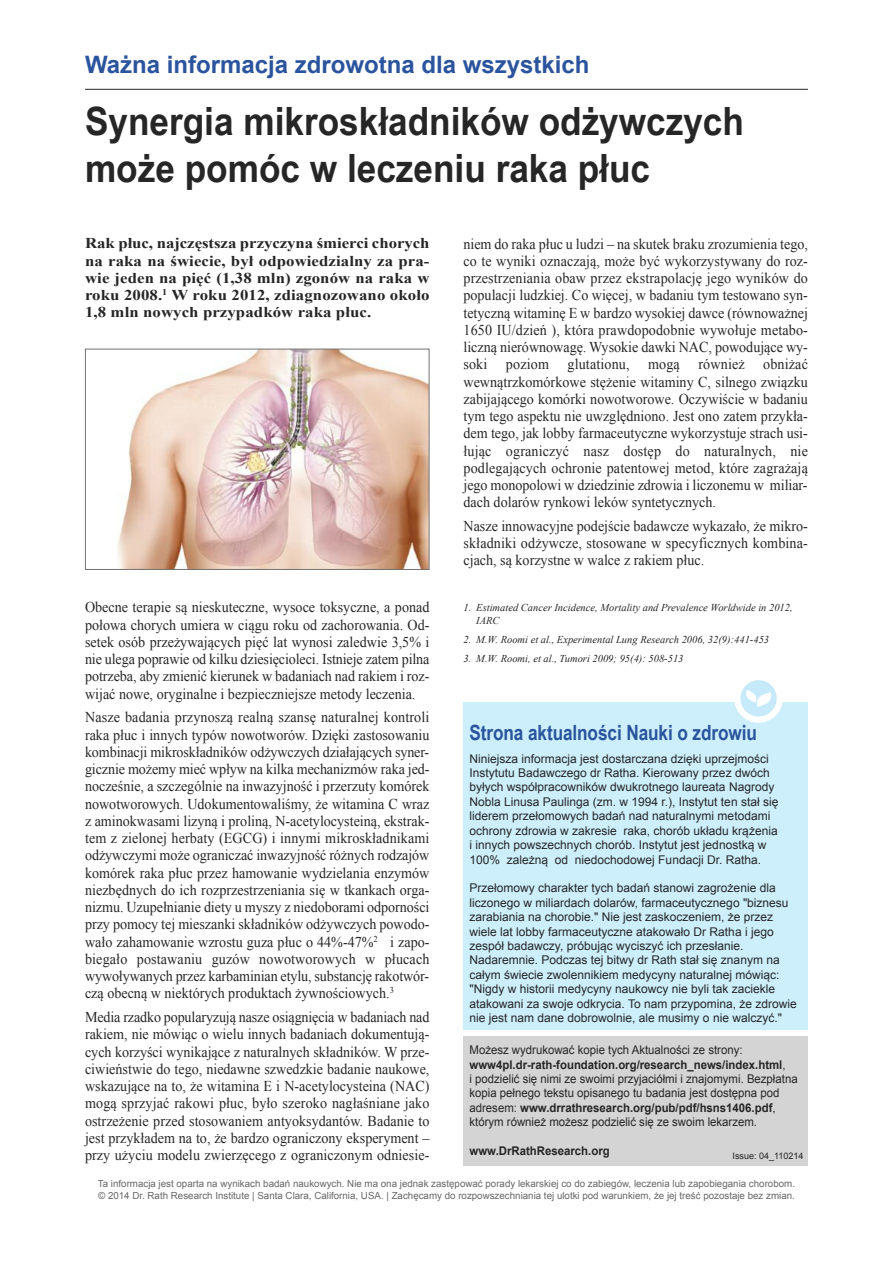
<style>
.page{position:relative;width:893px;height:1263px;background:#fff}
.page>*{position:absolute;margin:0;border:0;box-sizing:border-box;transform-origin:0 0}
.t1{font:700 39px/46.8px "Arial Narrow";color:#272627;scale:1.1 1}
.t2{font:700 24px "Arial";color:#2a549d}
.t3{font:700 21px "Arial Narrow";letter-spacing:-.005em;color:#2a549d}
.t4{font:15px/17.2px "Times New Roman";color:#272627;text-align:justify;scale:.94 1}
.t5{font:700 15px/17.2px "Times New Roman";letter-spacing:.005em;color:#272627;text-align:justify;scale:1.12 1}
.t6{font:12px/14.4px "Arial";color:#272627}
.t7{font:12px/14.4px "Arial";color:#272627;scale:.95 1}
.t8{font:700 12px "Arial";color:#272627;scale:.95 1}
.t9{font:italic 10.5px/12.6px "Times New Roman";color:#272627}
.t10{font:9.75px/11.7px "Arial";color:#686768}
.t11{font:9px "Arial";color:#272627}
.s1{font-weight:700}
</style>
<div class="page">
<hr style="left:85px;top:89px;width:723px;height:1px;background:#272627">
<img style="left:117px;top:351px;width:310px;height:217px">
<div style="left:85px;top:349px;width:344px;height:221px;border:1px solid #737272"></div>
<div style="left:463px;top:702px;width:345px;height:328px;background:#cceffb"></div>
<div style="left:463px;top:1036px;width:345px;height:130px;background:#d4d4d4"></div>
<div style="left:734px;top:674px;width:49px;height:49px;border:6px solid #fff;border-radius:50%"></div>
<svg style="left:737px;top:677px;width:43px;height:43px"></svg>
<h2 class="t2" style="left:85px;top:51px;width:506px">Ważna informacja zdrowotna dla wszystkich</h2>
<h1 class="t1" style="left:85px;top:97px;width:601px">Synergia mikroskładników odżywczych może pomóc w leczeniu raka płuc</h1>
<p class="t5" style="left:85px;top:235px;width:309px">Rak płuc, najczęstsza przyczyna śmierci chorych na raka na świecie, był odpowiedzialny za pra&shy;wie jeden na pięć (1,38 mln) zgonów na raka w roku 2008.<sup>1</sup> W roku 2012, zdiagnozowano około 1,8 mln nowych przypadków raka płuc.</p>
<p class="t4" style="left:85px;top:599px;width:368px">Obecne terapie są nieskuteczne, wysoce toksyczne, a ponad połowa chorych umiera w ciągu roku od zachorowania. Od&shy;setek osób przeżywających pięć lat wynosi zaledwie 3,5% i nie ulega poprawie od kilku dziesięcioleci. Istnieje zatem pilna potrzeba, aby zmienić kierunek w badaniach nad rakiem i roz&shy;wijać nowe, oryginalne i bezpieczniejsze metody leczenia.</p>
<p class="t4" style="left:85px;top:709px;width:368px">Nasze badania przynoszą realną szansę naturalnej kontroli raka płuc i innych typów nowotworów. Dzięki zastosowaniu kombinacji mikroskładników odżywczych działających syner&shy;gicznie możemy mieć wpływ na kilka mechanizmów raka jed&shy;nocześnie, a szczególnie na inwazyjność i przerzuty komórek nowotworowych. Udokumentowaliśmy, że witamina C wraz z aminokwasami lizyną i proliną, N-acetylocysteiną, ekstrak&shy;tem z zielonej herbaty (EGCG) i innymi mikroskładnikami odżywczymi może ograniczać inwazyjność różnych rodzajów komórek raka płuc przez hamowanie wydzielania enzymów niezbędnych do ich rozprzestrzeniania się w tkankach orga&shy;nizmu. Uzupełnianie diety u myszy z niedoborami odporności przy pomocy tej mieszanki składników odżywczych powodo&shy;wało zahamowanie wzrostu guza płuc o 44%-47%<sup>2</sup> i zapo&shy;biegało postawaniu guzów nowotworowych w płucach wywoływanych przez karbaminian etylu, substancję rakotwór&shy;czą obecną w niektórych produktach żywnościowych.<sup>3</sup></p>
<p class="t4" style="left:85px;top:1008px;width:368px">Media rzadko popularyzują nasze osiągnięcia w badaniach nad rakiem, nie mówiąc o wielu innych badaniach dokumentują&shy;cych korzyści wynikające z naturalnych składników. W prze&shy;ciwieństwie do tego, niedawne szwedzkie badanie naukowe, wskazujące na to, że witamina E i N-acetylocysteina (NAC) mogą sprzyjać rakowi płuc, było szeroko nagłaśniane jako ostrzeżenie przed stosowaniem antyoksydantów. Badanie to jest przykładem na to, że bardzo ograniczony eksperyment – przy użyciu modelu zwierzęcego z ograniczonym odniesie-</p>
<p class="t4" style="left:463px;top:235px;width:368px">niem do raka płuc u ludzi – na skutek braku zrozumienia tego, co te wyniki oznaczają, może być wykorzystywany do roz&shy;przestrzeniania obaw przez ekstrapolację jego wyników do populacji ludzkiej. Co więcej, w badaniu tym testowano syn&shy;tetyczną witaminę E w bardzo wysokiej dawce (równoważnej 1650 IU/dzień ), która prawdopodobnie wywołuje metabo&shy;liczną nierównowagę. Wysokie dawki NAC, powodujące wy&shy;soki poziom glutationu, mogą również obniżać wewnątrzkomórkowe stężenie witaminy C, silnego związku zabijającego komórki nowotworowe. Oczywiście w badaniu tym tego aspektu nie uwzględniono. Jest ono zatem przykła&shy;dem tego, jak lobby farmaceutyczne wykorzystuje strach usi&shy;łując ograniczyć nasz dostęp do naturalnych, nie podlegających ochronie patentowej metod, które zagrażają jego monopolowi w dziedzinie zdrowia i liczonemu w miliar&shy;dach dolarów rynkowi leków syntetycznych.</p>
<p class="t4" style="left:463px;top:517px;width:368px">Nasze innowacyjne podejście badawcze wykazało, że mikro&shy;składniki odżywcze, stosowane w specyficznych kombina&shy;cjach, są korzystne w walce z rakiem płuc.</p>
<p class="t9" style="left:476px;top:601px;width:318px;text-indent:-13px">1. Estimated Cancer Incidence, Mortality and Prevalence Worldwide in 2012,<br>IARC</p>
<p class="t9" style="left:463px;top:633px;width:307px">2. M.W. Roomi et al., Experimental Lung Research 2006, 32(9):441-453</p>
<p class="t9" style="left:463px;top:652px;width:222px">3. M.W. Roomi, et al., Tumori 2009; 95(4): 508-513</p>
<h3 class="t3" style="left:469px;top:720px;width:289px">Strona aktualności Nauki o zdrowiu</h3>
<p class="t6" style="left:469px;top:751px;width:310px">Niniejsza informacja jest dostarczana dzięki uprzejmości Instytutu Badawczego dr Ratha. Kierowany przez dwóch byłych współpracowników dwukrotnego laureata Nagrody Nobla Linusa Paulinga (zm. w 1994 r.), Instytut ten stał się liderem przełomowych badań nad naturalnymi metodami ochrony zdrowia w zakresie raka, chorób układu krążenia i innych powszechnych chorób. Instytut jest jednostką w 100% zależną od niedochodowej Fundacji Dr. Ratha.</p>
<p class="t6" style="left:469px;top:881px;width:329px">Przełomowy charakter tych badań stanowi zagrożenie dla liczonego w miliardach dolarów, farmaceutycznego "biznesu zarabiania na chorobie." Nie jest zaskoczeniem, że przez wiele lat lobby farmaceutyczne atakowało Dr Ratha i jego zespół badawczy, próbując wyciszyć ich przesłanie.<br>Nadaremnie. Podczas tej bitwy dr Rath stał się znanym na całym świecie zwolennikiem medycyny naturalnej mówiąc: "Nigdy w historii medycyny naukowcy nie byli tak zaciekle atakowani za swoje odkrycia. To nam przypomina, że zdrowie nie jest nam dane dobrowolnie, ale musimy o nie walczyć."</p>
<p class="t7" style="left:469px;top:1043px;width:347px">Możesz wydrukować kopie tych Aktualności ze strony: <span class="s1">www4pl.dr-rath-foundation.org/research_news/index.html</span>,<br>i podzielić się nimi ze swoimi przyjaciółmi i znajomymi. Bezpłatna kopia pełnego tekstu opisanego tu badania jest dostępna pod adresem: <span class="s1">www.drrathresearch.org/pub/pdf/hsns1406.pdf</span>, którym również możesz podzielić się ze swoim lekarzem.</p>
<p class="t8" style="left:469px;top:1144px;width:149px">www.DrRathResearch.org</p>
<p class="t11" style="left:732px;top:1151px;width:72px">Issue: 04_110214</p>
<p class="t10" style="left:98px;top:1178px;width:699px">Ta informacja jest oparta na wynikach badań naukowych. Nie ma ona jednak zastępować porady lekarskiej co do zabiegów, leczenia lub zapobiegania chorobom. © 2014 Dr. Rath Research Institute | Santa Clara, California, USA. | Zachęcamy do rozpowszechniania tej ulotki pod warunkiem, że jej treść pozostaje bez zmian.</p>
</div>
